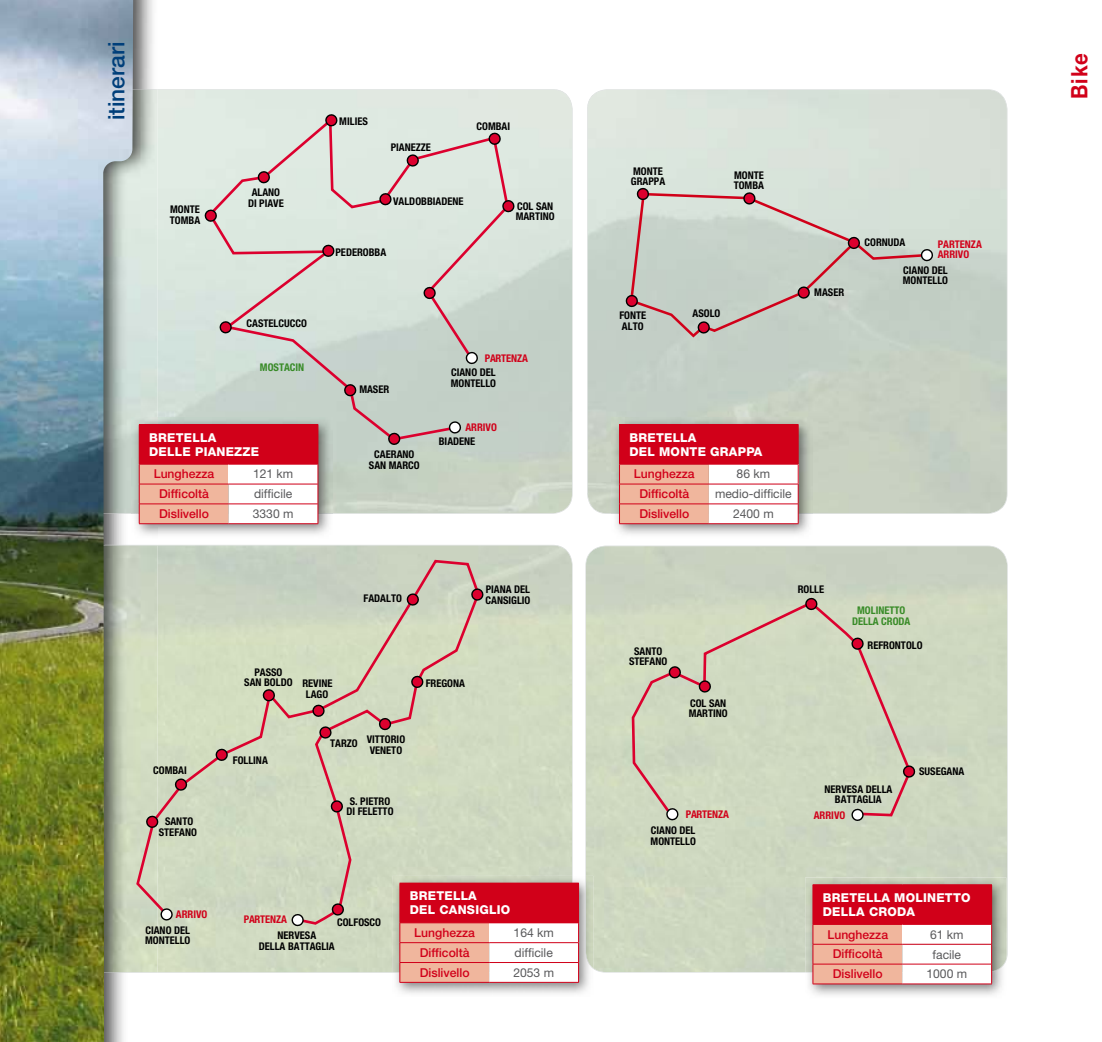
<style>
.page{position:relative;width:1102px;height:1042px;background:#fff}
.page>*{position:absolute;margin:0;border:0;box-sizing:border-box;transform-origin:0 0}
.t1{font:500 22.75px "Helvetica Neue";color:#003f7a}
.t2{font:700 22.75px "Helvetica Neue";color:#d10019;scale:.9 1}
.t3{font:500 12.25px "Helvetica Neue";color:#d10019}
.t4{font:800 12.25px/14px "Helvetica Neue";letter-spacing:.02em;color:#fff}
.t5{font:12.25px "Helvetica Neue";color:#58585a}
.t6{font:700 condensed 10.67px/10.5px "Helvetica Neue";color:#000}
.t7{font:700 condensed 10.67px/10.5px "Helvetica Neue";color:#d10019}
.t8{font:700 condensed 10.67px/10.5px "Helvetica Neue";color:#388b27;text-align:center}
</style>
<div class="page">
<svg style="left:157px;top:89px;width:415px;height:425px"></svg>
<svg style="left:587px;top:89px;width:420px;height:425px;fill:#c9d2c7"></svg>
<svg style="left:157px;top:545px;width:415px;height:428px;fill:#d0dac1"></svg>
<div style="left:585px;top:546px;width:422px;height:426px;background:#cdd7c0"></div>
<img style="left:133px;top:0;width:20px;height:89px">
<img style="left:133px;top:89px;width:24px;height:328px">
<img style="left:0;top:0;width:133px;height:1042px">
<img style="left:611px;top:417px;width:201px;height:117px">
<img style="left:611px;top:513px;width:201px;height:1px">
<div style="left:619px;top:424px;width:179px;height:40px;background:#d10019"></div>
<svg style="left:619px;top:464px;width:179px;height:60px"></svg>
<img style="left:131px;top:417px;width:201px;height:121px">
<img style="left:318px;top:513px;width:14px;height:1px">
<div style="left:139px;top:424px;width:179px;height:40px;background:#d10019"></div>
<svg style="left:131px;top:464px;width:187px;height:60px"></svg>
<img style="left:805px;top:972px;width:198px;height:23px">
<img style="left:805px;top:877px;width:201px;height:82px">
<img style="left:805px;top:959px;width:201px;height:13px">
<div style="left:812px;top:884px;width:179px;height:40px;background:#d10019"></div>
<hr style="left:991px;top:885px;width:1px;height:39px;background:#d10019">
<svg style="left:812px;top:924px;width:180px;height:60px"></svg>
<img style="left:396px;top:876px;width:197px;height:118px">
<img style="left:392px;top:876px;width:180px;height:97px">
<img style="left:585px;top:876px;width:8px;height:93px">
<div style="left:400px;top:883px;width:178px;height:40px;background:#d10019"></div>
<hr style="left:399px;top:982px;width:90px;height:1px;background:#d10019">
<hr style="left:489px;top:982px;width:89px;height:1px;background:#d10019">
<hr style="left:578px;top:883px;width:1px;height:39px;background:#d10019">
<svg style="left:399px;top:923px;width:180px;height:59px"></svg>
<svg style="left:626px;top:188px;width:307px;height:151px"></svg>
<svg style="left:135px;top:558px;width:346px;height:368px"></svg>
<svg style="left:161px;top:908px;width:12px;height:12px"></svg>
<svg style="left:292px;top:914px;width:12px;height:12px"></svg>
<svg style="left:146px;top:816px;width:13px;height:12px"></svg>
<svg style="left:175px;top:779px;width:13px;height:11px"></svg>
<svg style="left:216px;top:749px;width:12px;height:12px"></svg>
<svg style="left:263px;top:689px;width:13px;height:12px"></svg>
<svg style="left:312px;top:705px;width:13px;height:11px"></svg>
<svg style="left:407px;top:593px;width:12px;height:12px"></svg>
<svg style="left:471px;top:589px;width:13px;height:11px"></svg>
<svg style="left:411px;top:676px;width:13px;height:12px"></svg>
<svg style="left:379px;top:718px;width:13px;height:12px"></svg>
<svg style="left:319px;top:726px;width:13px;height:12px"></svg>
<svg style="left:331px;top:800px;width:13px;height:12px"></svg>
<svg style="left:332px;top:903px;width:13px;height:12px"></svg>
<div style="left:630px;top:600px;width:282px;height:219px;background:#cfd9c1"></div>
<svg style="left:851px;top:809px;width:13px;height:12px"></svg>
<svg style="left:666px;top:808px;width:13px;height:12px"></svg>
<svg style="left:903px;top:765px;width:12px;height:12px"></svg>
<svg style="left:851px;top:638px;width:13px;height:11px"></svg>
<svg style="left:805px;top:598px;width:13px;height:12px"></svg>
<svg style="left:698px;top:680px;width:13px;height:12px"></svg>
<svg style="left:668px;top:666px;width:13px;height:12px"></svg>
<svg style="left:207px;top:115px;width:303px;height:327px"></svg>
<svg style="left:466px;top:352px;width:12px;height:12px"></svg>
<svg style="left:449px;top:421px;width:13px;height:12px"></svg>
<svg style="left:388px;top:433px;width:13px;height:12px"></svg>
<svg style="left:344px;top:384px;width:13px;height:12px"></svg>
<svg style="left:220px;top:321px;width:12px;height:12px"></svg>
<svg style="left:322px;top:245px;width:13px;height:12px"></svg>
<svg style="left:205px;top:210px;width:13px;height:12px"></svg>
<svg style="left:258px;top:171px;width:13px;height:12px"></svg>
<svg style="left:325px;top:114px;width:13px;height:12px"></svg>
<svg style="left:379px;top:193px;width:13px;height:12px"></svg>
<svg style="left:407px;top:155px;width:12px;height:11px"></svg>
<svg style="left:488px;top:133px;width:13px;height:12px"></svg>
<svg style="left:502px;top:200px;width:13px;height:12px"></svg>
<svg style="left:423px;top:287px;width:13px;height:12px"></svg>
<h1 class="t1" style="left:103px;top:120px;width:80px;rotate:-90deg">itinerari</h1>
<p class="t6" style="left:170px;top:204px;width:32px">MONTE<br>TOMBA</p>
<p class="t6" style="left:248px;top:187px;width:37px;text-align:center">ALANO<br>DI PIAVE</p>
<p class="t6" style="left:246px;top:318px;width:62px">CASTELCUCCO</p>
<p class="t8" style="left:260px;top:361px;width:46px">MOSTACIN</p>
<p class="t4" style="left:149px;top:430px;width:112px">BRETELLA<br>DELLE PIANEZZE</p>
<p class="t3" style="left:154px;top:467px;width:62px">Lunghezza</p>
<p class="t5" style="left:253px;top:467px;width:42px">121 km</p>
<p class="t3" style="left:159px;top:486px;width:51px">Difficoltà</p>
<p class="t5" style="left:254px;top:486px;width:40px">difficile</p>
<p class="t3" style="left:159px;top:506px;width:51px">Dislivello</p>
<p class="t5" style="left:253px;top:506px;width:42px">3330 m</p>
<p class="t6" style="left:339px;top:116px;width:30px">MILIES</p>
<p class="t6" style="left:390px;top:142px;width:42px">PIANEZZE</p>
<p class="t6" style="left:476px;top:121px;width:35px">COMBAI</p>
<p class="t6" style="left:393px;top:195px;width:72px">VALDOBBIADENE</p>
<p class="t6" style="left:335px;top:247px;width:52px">PEDEROBBA</p>
<p class="t6" style="left:515px;top:200px;width:41px">COL SAN<br>MARTINO</p>
<p class="t7" style="left:484px;top:353px;width:45px">PARTENZA</p>
<p class="t6" style="left:359px;top:384px;width:31px">MASER</p>
<p class="t6" style="left:369px;top:449px;width:52px;text-align:center">CAERANO<br>SAN MARCO</p>
<p class="t6" style="left:450px;top:367px;width:47px">CIANO DEL<br>MONTELLO</p>
<p class="t7" style="left:465px;top:421px;width:33px">ARRIVO</p>
<p class="t6" style="left:438px;top:436px;width:38px">BIADENE</p>
<p class="t6" style="left:153px;top:765px;width:35px">COMBAI</p>
<p class="t6" style="left:159px;top:816px;width:40px;text-align:center">SANTO<br>STEFANO</p>
<p class="t7" style="left:176px;top:909px;width:33px">ARRIVO</p>
<p class="t6" style="left:145px;top:924px;width:47px">CIANO DEL<br>MONTELLO</p>
<p class="t6" style="left:486px;top:584px;width:46px">PIANA DEL</p>
<p class="t6" style="left:363px;top:592px;width:40px">FADALTO</p>
<p class="t6" style="left:485px;top:594px;width:46px">CANSIGLIO</p>
<p class="t6" style="left:244px;top:667px;width:50px;text-align:center">PASSO<br>SAN BOLDO</p>
<p class="t6" style="left:302px;top:678px;width:32px;text-align:center">REVINE<br>LAGO</p>
<p class="t6" style="left:233px;top:754px;width:36px">FOLLINA</p>
<p class="t6" style="left:330px;top:734px;width:76px;text-align:right">TARZO VITTORIO<br>VENETO</p>
<p class="t6" style="left:346px;top:795px;width:48px;text-align:center">S. PIETRO<br>DI FELETTO</p>
<p class="t6" style="left:425px;top:678px;width:41px">FREGONA</p>
<p class="t7" style="left:244px;top:914px;width:45px">PARTENZA</p>
<p class="t6" style="left:337px;top:917px;width:45px">COLFOSCO</p>
<p class="t6" style="left:259px;top:930px;width:77px;text-align:center">NERVESA<br>DELLA BATTAGLIA</p>
<p class="t4" style="left:410px;top:889px;width:102px">BRETELLA<br>DEL CANSIGLIO</p>
<p class="t3" style="left:414px;top:925px;width:62px">Lunghezza</p>
<p class="t5" style="left:513px;top:925px;width:42px">164 km</p>
<p class="t3" style="left:419px;top:945px;width:51px">Difficoltà</p>
<p class="t5" style="left:514px;top:945px;width:40px">difficile</p>
<p class="t3" style="left:419px;top:965px;width:51px">Dislivello</p>
<p class="t5" style="left:513px;top:965px;width:42px">2053 m</p>
<p class="t6" style="left:630px;top:166px;width:36px">MONTE<br>GRAPPA</p>
<p class="t6" style="left:733px;top:170px;width:32px">MONTE<br>TOMBA</p>
<p class="t6" style="left:619px;top:310px;width:28px">FONTE</p>
<p class="t6" style="left:692px;top:308px;width:29px">ASOLO</p>
<p class="t6" style="left:622px;top:321px;width:23px">ALTO</p>
<p class="t6" style="left:814px;top:287px;width:31px">MASER</p>
<p class="t6" style="left:864px;top:237px;width:42px">CORNUDA</p>
<p class="t7" style="left:937px;top:238px;width:46px">PARTENZA<br>ARRIVO</p>
<p class="t6" style="left:902px;top:264px;width:47px">CIANO DEL<br>MONTELLO</p>
<p class="t4" style="left:629px;top:430px;width:135px">BRETELLA<br>DEL MONTE GRAPPA</p>
<p class="t3" style="left:634px;top:467px;width:62px">Lunghezza</p>
<p class="t5" style="left:736px;top:467px;width:35px">86 km</p>
<p class="t3" style="left:639px;top:486px;width:51px">Difficoltà</p>
<p class="t5" style="left:715px;top:486px;width:78px">medio-difficile</p>
<p class="t3" style="left:639px;top:506px;width:51px">Dislivello</p>
<p class="t5" style="left:733px;top:506px;width:42px">2400 m</p>
<p class="t6" style="left:629px;top:645px;width:40px;text-align:center">SANTO<br>STEFANO</p>
<p class="t6" style="left:688px;top:697px;width:41px">COL SAN<br>MARTINO</p>
<p class="t6" style="left:797px;top:584px;width:28px">ROLLE</p>
<p class="t8" style="left:852px;top:605px;width:60px">MOLINETTO<br>DELLA CRODA</p>
<p class="t6" style="left:867px;top:640px;width:57px">REFRONTOLO</p>
<p class="t6" style="left:919px;top:765px;width:47px">SUSEGANA</p>
<p class="t6" style="left:824px;top:783px;width:69px;text-align:center">NERVESA DELLA<br>BATTAGLIA</p>
<p class="t7" style="left:685px;top:809px;width:45px">PARTENZA</p>
<p class="t7" style="left:813px;top:810px;width:33px">ARRIVO</p>
<p class="t6" style="left:650px;top:825px;width:47px">CIANO DEL<br>MONTELLO</p>
<p class="t4" style="left:822px;top:890px;width:149px">BRETELLA MOLINETTO<br>DELLA CRODA</p>
<p class="t3" style="left:827px;top:927px;width:62px">Lunghezza</p>
<p class="t5" style="left:929px;top:927px;width:35px">61 km</p>
<p class="t3" style="left:832px;top:947px;width:51px">Difficoltà</p>
<p class="t5" style="left:932px;top:947px;width:30px">facile</p>
<p class="t3" style="left:832px;top:966px;width:51px">Dislivello</p>
<p class="t5" style="left:926px;top:966px;width:42px">1000 m</p>
<h1 class="t2" style="left:1065px;top:99px;width:52px;rotate:-90deg">Bike</h1>
</div>
